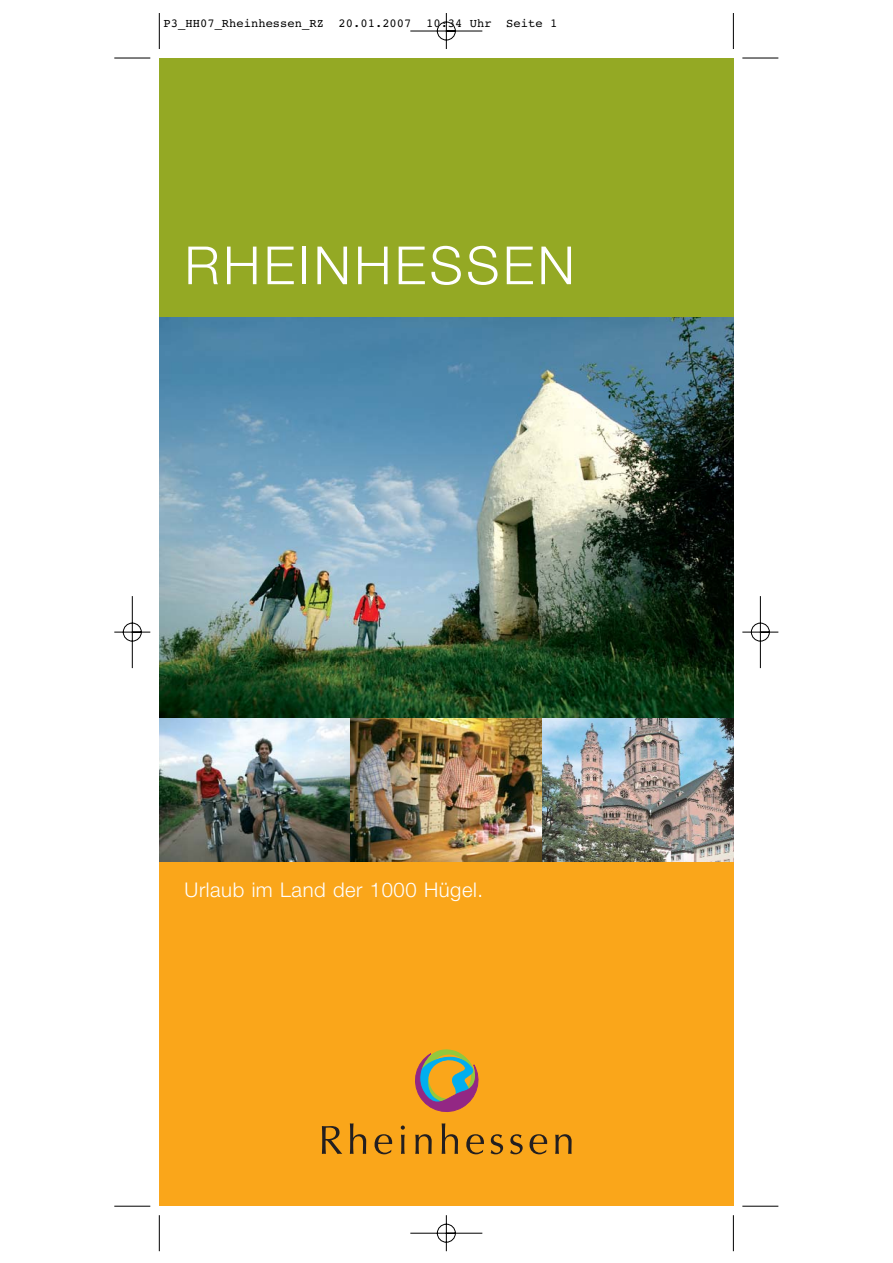
<style>
.page{position:relative;width:893px;height:1263px;background:#fff}
.page>*{position:absolute;margin:0;border:0;box-sizing:border-box;transform-origin:0 0}
.t1{font:300 52.65px "Helvetica Neue";letter-spacing:.065em;color:#fff}
.t2{font:300 20.25px "Helvetica Neue";letter-spacing:.03em;color:#fff}
.t3{font:12.15px "Courier";color:#000}
</style>
<div class="page">
<img style="left:114px;top:13px;width:665px;height:1238px">
<p class="t3" style="left:164px;top:19px;width:395px">P3_HH07_Rheinhessen_RZ 20.01.2007 10:34 Uhr Seite 1</p>
<h1 class="t1" style="left:185px;top:247px;width:392px">RHEINHESSEN</h1>
<h2 class="t2" style="left:185px;top:882px;width:300px">Urlaub im Land der 1000 Hügel.</h2>
</div>
